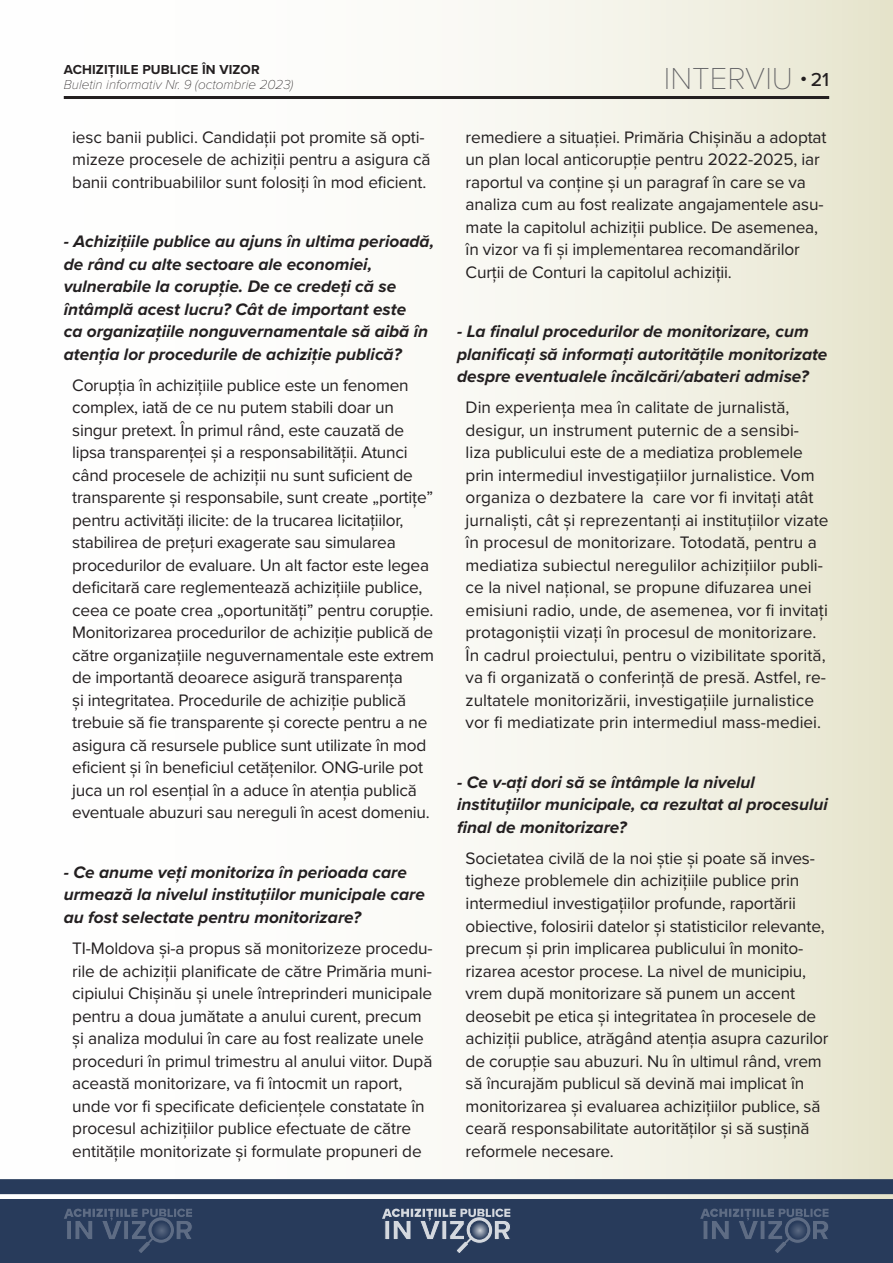
<style>
.page{position:relative;width:893px;height:1263px;background:#fff}
.page>*{position:absolute;margin:0;border:0;box-sizing:border-box;transform-origin:0 0}
.Rubrica_pagina{font:100 31.5px "Proxima Nova T";color:#636366}
.t1{font:500 19.5px "Proxima Nova";color:#231f20}
.Text_body{font:17.25px/22.5px "Proxima Nova";letter-spacing:-.01em;color:#231f20}
.Text_body-2{font:italic 700 17.25px/22.5px "Proxima Nova";color:#231f20}
.t2{font:italic 100 13.5px "Proxima Nova";color:#231f20}
.t3{font:700 13.5px "Proxima Nova";letter-spacing:.01em;color:#231f20}
</style>
<div class="page">
<div style="left:0;top:0;width:893px;height:1263px;background:linear-gradient(to right,#fff,#ebead7)"></div>
<hr style="left:64px;top:96px;width:765px;height:3px;background:#231f20">
<div style="left:0;top:1199px;width:893px;height:64px;background:#283b5b"></div>
<div style="left:0;top:1179px;width:893px;height:15px;background:#283b5b"></div>
<svg style="left:382px;top:1208px;width:129px;height:45px"></svg>
<svg style="left:470px;top:1221px;width:19px;height:18px"></svg>
<svg style="left:64px;top:1208px;width:128px;height:45px"></svg>
<svg style="left:152px;top:1221px;width:19px;height:18px"></svg>
<svg style="left:700px;top:1208px;width:129px;height:45px"></svg>
<svg style="left:788px;top:1221px;width:19px;height:18px"></svg>
<p class="t3" style="left:64px;top:60px;width:197px">ACHIZIȚIILE PUBLICE ÎN VIZOR</p>
<p class="t2" style="left:64px;top:75px;width:231px">Buletin informativ Nr. 9 (octombrie 2023)</p>
<p class="Text_body" style="left:72px;top:125px;width:360px">iesc banii publici. Candidații pot promite să opti&shy;mizeze procesele de achiziții pentru a asigura că banii contribuabililor sunt folosiți în mod eficient.</p>
<p class="Text_body-2" style="left:64px;top:230px;width:372px">- Achizițiile publice au ajuns în ultima perioadă, de rând cu alte sectoare ale economiei, vulnerabile la corupție. De ce credeți că se întâmplă acest lucru? Cât de important este<br>ca organizațiile nonguvernamentale să aibă în atenția lor procedurile de achiziție publică?</p>
<p class="Text_body" style="left:72px;top:373px;width:363px">Corupția în achizițiile publice este un fenomen complex, iată de ce nu putem stabili doar un singur pretext. În primul rând, este cauzată de lipsa transparenței și a responsabilității. Atunci când procesele de achiziții nu sunt suficient de transparente și responsabile, sunt create „portițe” pentru activități ilicite: de la trucarea licitațiilor, stabilirea de prețuri exagerate sau simularea procedurilor de evaluare. Un alt factor este legea deficitară care reglementează achizițiile publice, ceea ce poate crea „oportunități” pentru corupție.<br>Monitorizarea procedurilor de achiziție publică de către organizațiile neguvernamentale este extrem de importantă deoarece asigură transparența<br>și integritatea. Procedurile de achiziție publică trebuie să fie transparente și corecte pentru a ne asigura că resursele publice sunt utilizate în mod eficient și în beneficiul cetățenilor. ONG-urile pot juca un rol esențial în a aduce în atenția publică eventuale abuzuri sau nereguli în acest domeniu.</p>
<p class="Text_body-2" style="left:64px;top:860px;width:363px">- Ce anume veți monitoriza în perioada care urmează la nivelul instituțiilor municipale care au fost selectate pentru monitorizare?</p>
<p class="Text_body" style="left:72px;top:936px;width:362px">TI-Moldova și-a propus să monitorizeze procedu&shy;rile de achiziţii planificate de către Primăria muni&shy;cipiului Chişinău şi unele întreprinderi municipale pentru a doua jumătate a anului curent, precum și analiza modului în care au fost realizate unele proceduri în primul trimestru al anului viitor. După această monitorizare, va fi întocmit un raport, unde vor fi specificate deficiențele constatate în procesul achizițiilor publice efectuate de către entitățile monitorizate și formulate propuneri de</p>
<p class="Rubrica_pagina" style="left:664px;top:55px;width:131px">INTERVIU</p>
<p class="t1" style="left:801px;top:65px;width:29px"><sup>●</sup> 21</p>
<p class="Text_body" style="left:466px;top:125px;width:362px">remediere a situației. Primăria Chişinău a adoptat un plan local anticorupţie pentru 2022-2025, iar raportul va conține și un paragraf în care se va analiza cum au fost realizate angajamentele asu&shy;mate la capitolul achiziții publice. De asemenea, în vizor va fi şi implementarea recomandărilor Curţii de Conturi la capitolul achiziţii.</p>
<p class="Text_body-2" style="left:457px;top:320px;width:372px">- La finalul procedurilor de monitorizare, cum planificați să informați autoritățile monitorizate despre eventualele încălcări/abateri admise?</p>
<p class="Text_body" style="left:466px;top:396px;width:364px">Din experiența mea în calitate de jurnalistă, desigur, un instrument puternic de a sensibi-<br>liza publicului este de a mediatiza problemele prin intermediul investigațiilor jurnalistice. Vom organiza o dezbatere la care vor fi invitați atât jurnaliști, cât și reprezentanți ai instituțiilor vizate în procesul de monitorizare. Totodată, pentru a mediatiza subiectul neregulilor achizițiilor publi&shy;ce la nivel național, se propune difuzarea unei emisiuni radio, unde, de asemenea, vor fi invitați protagoniștii vizați în procesul de monitorizare.<br>În cadrul proiectului, pentru o vizibilitate sporită, va fi organizată o conferinţă de presă. Astfel, re&shy;zultatele monitorizării, investigațiile jurnalistice vor fi mediatizate prin intermediul mass-mediei.</p>
<p class="Text_body-2" style="left:457px;top:770px;width:372px">- Ce v-ați dori să se întâmple la nivelul instituțiilor municipale, ca rezultat al procesului final de monitorizare?</p>
<p class="Text_body" style="left:466px;top:846px;width:364px">Societatea civilă de la noi știe și poate să inves&shy;tigheze problemele din achizițiile publice prin intermediul investigațiilor profunde, raportării obiective, folosirii datelor și statisticilor relevante, precum și prin implicarea publicului în monito&shy;rizarea acestor procese. La nivel de municipiu, vrem după monitorizare să punem un accent deosebit pe etica și integritatea în procesele de achiziții publice, atrăgând atenția asupra cazurilor de corupție sau abuzuri. Nu în ultimul rând, vrem să încurajăm publicul să devină mai implicat în monitorizarea și evaluarea achizițiilor publice, să ceară responsabilitate autorităților și să susțină reformele necesare.</p>
</div>
